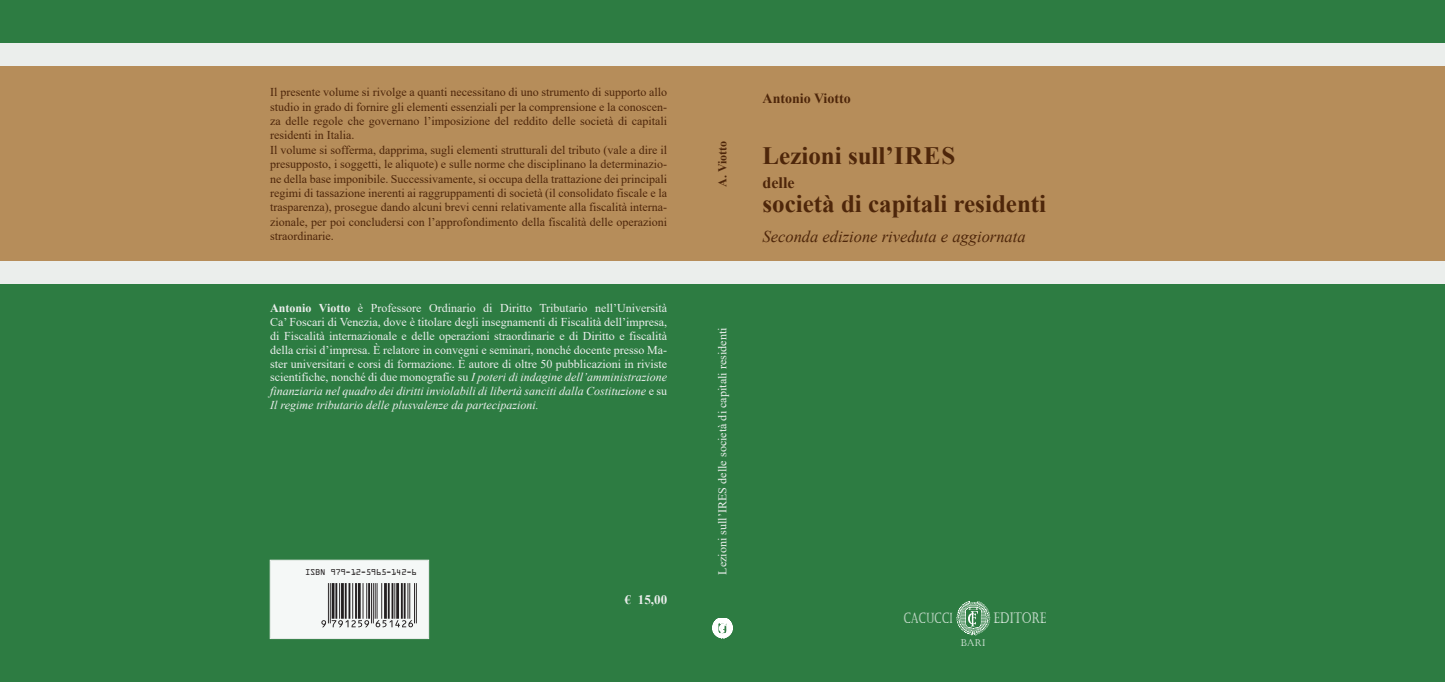
<style>
.page{position:relative;width:1445px;height:682px;background:#fff}
.page>*{position:absolute;margin:0;border:0;box-sizing:border-box;transform-origin:0 0}
.t1{font:700 25px "Times New Roman";color:#4e260a}
.t2{font:italic 16.5px "Times New Roman";color:#4e260a}
.t3{font:700 16px "Times New Roman";color:#4e260a}
.t4{font:15px "Castellar";color:#fff;scale:.74 1}
.t5{font:14.4px "Castellar";color:#fff;scale:.67 1}
.t6{font:700 14px "Times New Roman";color:#4e260a}
.t7{font:700 13px "Times New Roman";color:#ebeeec}
.t8{font:12px/14.4px "Times New Roman";color:#4e260a}
.t9{font:12px/13.8px "Times New Roman";color:#ebeeec;text-align:justify}
.t10{font:700 12px "Times New Roman";color:#4e260a}
.t11{font:9.5px "Castellar";color:#fff}
.t12{font:9px "OCRA Extended";letter-spacing:-.03em;color:#231f20}
.s1{font-weight:700}
.s2{font-style:italic}
</style>
<div class="page">
<div style="left:0;top:0;width:1444px;height:682px;background:#2d7c42"></div>
<div style="left:0;top:67px;width:1444px;height:195px;background:#b68d5a"></div>
<div style="left:0;top:43px;width:1444px;height:23px;background:#ebeeec"></div>
<div style="left:0;top:262px;width:1444px;height:22px;background:#ebeeec"></div>
<svg style="left:956px;top:601px;width:34px;height:35px"></svg>
<div style="left:270px;top:560px;width:159px;height:79px;background:#f5f8f7;border:1px solid #ebeeec"></div>
<svg style="left:712px;top:618px;width:20px;height:20px"></svg>
<hr style="left:416px;top:583px;width:1px;height:40px;background:#231f20">
<hr style="left:414px;top:583px;width:1px;height:40px;background:#231f20">
<hr style="left:409px;top:583px;width:1px;height:36px;background:#231f20">
<hr style="left:407px;top:583px;width:1px;height:36px;background:#231f20">
<hr style="left:404px;top:583px;width:1px;height:36px;background:#231f20">
<hr style="left:401px;top:583px;width:2px;height:36px;background:#231f20">
<hr style="left:396px;top:583px;width:3px;height:36px;background:#231f20">
<hr style="left:394px;top:583px;width:1px;height:36px;background:#231f20">
<hr style="left:391px;top:583px;width:2px;height:36px;background:#231f20">
<hr style="left:388px;top:583px;width:2px;height:36px;background:#231f20">
<hr style="left:384px;top:583px;width:3px;height:36px;background:#231f20">
<hr style="left:381px;top:583px;width:1px;height:36px;background:#231f20">
<hr style="left:376px;top:583px;width:1px;height:36px;background:#231f20">
<hr style="left:375px;top:583px;width:1px;height:36px;background:#231f20">
<hr style="left:373px;top:583px;width:1px;height:40px;background:#231f20">
<hr style="left:371px;top:583px;width:1px;height:40px;background:#231f20">
<hr style="left:368px;top:583px;width:2px;height:36px;background:#231f20">
<hr style="left:366px;top:583px;width:1px;height:36px;background:#231f20">
<hr style="left:362px;top:583px;width:1px;height:36px;background:#231f20">
<hr style="left:358px;top:583px;width:3px;height:36px;background:#231f20">
<hr style="left:355px;top:583px;width:2px;height:36px;background:#231f20">
<hr style="left:352px;top:583px;width:1px;height:36px;background:#231f20">
<hr style="left:348px;top:583px;width:2px;height:36px;background:#231f20">
<hr style="left:345px;top:583px;width:2px;height:36px;background:#231f20">
<hr style="left:341px;top:583px;width:3px;height:36px;background:#231f20">
<hr style="left:339px;top:583px;width:1px;height:36px;background:#231f20">
<hr style="left:335px;top:583px;width:2px;height:36px;background:#231f20">
<hr style="left:332px;top:583px;width:2px;height:36px;background:#231f20">
<hr style="left:330px;top:583px;width:1px;height:40px;background:#231f20">
<hr style="left:328px;top:583px;width:1px;height:40px;background:#231f20">
<svg style="left:321px;top:620px;width:92px;height:7px"></svg>
<p class="t8" style="left:270px;top:85px;width:398px">Il presente volume si rivolge a quanti necessitano di uno strumento di supporto allo studio in grado di fornire gli elementi essenziali per la comprensione e la conoscen&shy;za delle regole che governano l’imposizione del reddito delle società di capitali residenti in Italia.<br>Il volume si sofferma, dapprima, sugli elementi strutturali del tributo (vale a dire il presupposto, i soggetti, le aliquote) e sulle norme che disciplinano la determinazio&shy;ne della base imponibile. Successivamente, si occupa della trattazione dei principali regimi di tassazione inerenti ai raggruppamenti di società (il consolidato fiscale e la trasparenza), prosegue dando alcuni brevi cenni relativamente alla fiscalità interna&shy;zionale, per poi concludersi con l’approfondimento della fiscalità delle operazioni straordinarie.</p>
<p class="t9" style="left:270px;top:301px;width:398px"><span class="s1">Antonio Viotto</span> è Professore Ordinario di Diritto Tributario nell’Università Ca’ Foscari di Venezia, dove è titolare degli insegnamenti di Fiscalità dell’impresa, di Fiscalità internazionale e delle operazioni straordinarie e di Diritto e fiscalità della crisi d’impresa. È relatore in convegni e seminari, nonché docente presso Ma&shy;ster universitari e corsi di formazione. È autore di oltre 50 pubblicazioni in riviste scientifiche, nonché di due monografie su <span class="s2">I poteri di indagine dell’amministrazione finanziaria nel quadro dei diritti inviolabili di libertà sanciti dalla Costituzione</span> e su <span class="s2">Il regime tributario delle plusvalenze da partecipazioni.</span></p>
<p class="t12" style="left:305px;top:568px;width:113px">ISBN 979-12-5965-142-6</p>
<p class="t7" style="left:625px;top:590px;width:44px">€ 15,00</p>
<p class="t10" style="left:714px;top:187px;width:47px;rotate:-90deg">A. Viotto</p>
<p class="t9" style="left:715px;top:575px;width:249px;rotate:-90deg">Lezioni sull’IRES delle società di capitali residenti</p>
<p class="t6" style="left:762px;top:88px;width:90px">Antonio Viotto</p>
<p class="t1" style="left:762px;top:137px;width:194px">Lezioni sull’IRES</p>
<p class="t3" style="left:762px;top:171px;width:33px">delle</p>
<p class="t1" style="left:762px;top:185px;width:285px">società di capitali residenti</p>
<p class="t2" style="left:762px;top:225px;width:265px">Seconda edizione riveduta e aggiornata</p>
<p class="t5" style="left:903px;top:610px;width:75px">CACUCCI</p>
<p class="t4" style="left:993px;top:610px;width:73px">EDITORE</p>
<p class="t11" style="left:960px;top:637px;width:27px">BARI</p>
</div>
